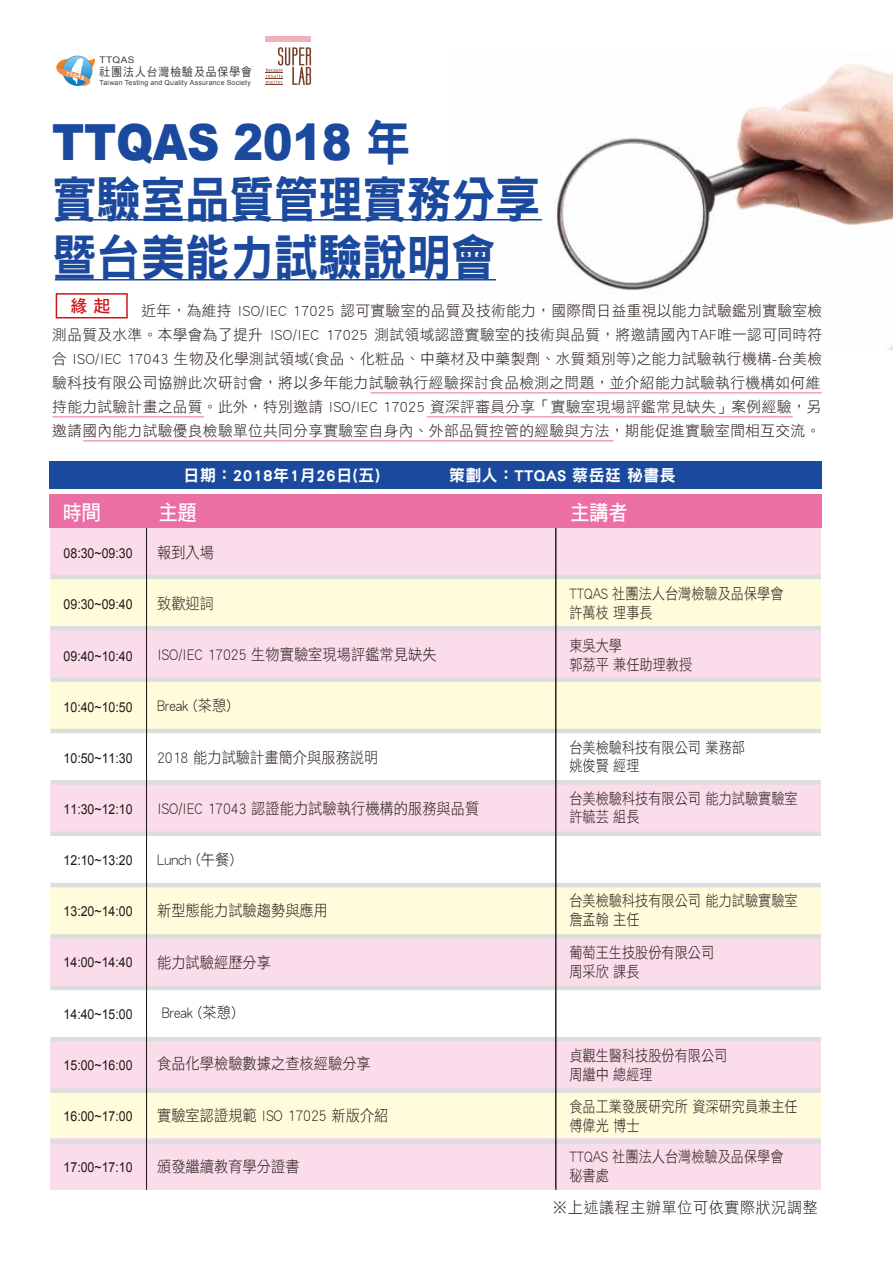
<style>
.page{position:relative;width:893px;height:1263px;background:#fff}
.page>*{position:absolute;margin:0;border:0;box-sizing:border-box;transform-origin:0 0}
.t1{font:49.8px/57.4px "DF Hei Std W9";letter-spacing:-.01em;color:#1b499d;scale:.9 1}
.t2{font:900 49.8px "Arial";letter-spacing:-.01em;color:#1b499d;scale:.9 1}
.t3{font:21.15px "DF Hei Std W7";color:#fff;scale:.9 1}
.t4{font:17.4px "DF Hei Std W7";color:#cf171b}
.t5{font:16.35px "DF Hei Std W9";letter-spacing:.025em;color:#fff}
.t6{font:15.75px "DF Hei Std W3";color:#221815;scale:.9 1}
.t7{font:15.6px "DF Hei Std W3";letter-spacing:.05em;color:#221815;scale:.95 1}
.t8{font:15.45px/18.6px "DF Hei Std W3";color:#221815;scale:.85 1}
.t9{font:15px/24px "DF Hei Std W3";letter-spacing:.025em;color:#221815}
.t10{font:13.8px "Arial";color:#221815;scale:.9 1}
.t11{font:11.85px "DF Hei Std W5";letter-spacing:.1em;color:#3e3a39;scale:.9 1}
.t12{font:9.15px "Arial";letter-spacing:.04em;color:#3e3a39;scale:1.1 1}
.t13{font:7.05px "Arial";letter-spacing:.03em;color:#3e3a39}
.s1{font-family:"DF Hei Std W9";font-weight:400}
</style>
<div class="page">
<img style="left:448px;top:52px;width:445px;height:297px">
<div style="left:56px;top:293px;width:72px;height:25px;border:2px solid #cf171b"></div>
<hr style="left:55px;top:219px;width:487px;height:1px;background:#1b499d">
<hr style="left:55px;top:279px;width:441px;height:1px;background:#1b499d">
<div style="left:50px;top:461px;width:772px;height:28px;background:#1b499d"></div>
<div style="left:266px;top:36px;width:45px;height:5px;background:#efb2bd"></div>
<svg style="left:266px;top:47px;width:45px;height:38px"></svg>
<div style="left:50px;top:578px;width:771px;height:51px;background:#fffcdb"></div>
<div style="left:50px;top:525px;width:771px;height:52px;background:#fadcea"></div>
<div style="left:50px;top:628px;width:771px;height:52px;background:#fadcea"></div>
<div style="left:50px;top:783px;width:771px;height:52px;background:#fadcea"></div>
<div style="left:50px;top:936px;width:771px;height:52px;background:#fadcea"></div>
<div style="left:50px;top:1039px;width:771px;height:51px;background:#fadcea"></div>
<div style="left:50px;top:1138px;width:771px;height:51px;background:#fadcea"></div>
<div style="left:50px;top:677px;width:771px;height:52px;background:#fffcdb"></div>
<div style="left:50px;top:885px;width:771px;height:51px;background:#fffcdb"></div>
<div style="left:50px;top:1092px;width:771px;height:46px;background:#fffcdb"></div>
<div style="left:50px;top:523px;width:771px;height:5px;background:#eb6ea5"></div>
<hr style="left:50px;top:575px;width:771px;height:4px;background:#dcdddd">
<hr style="left:50px;top:729px;width:771px;height:4px;background:#dcdddd">
<div style="left:50px;top:780px;width:771px;height:5px;background:#dcdddd"></div>
<div style="left:50px;top:831px;width:771px;height:5px;background:#dcdddd"></div>
<hr style="left:50px;top:883px;width:771px;height:4px;background:#dcdddd">
<div style="left:50px;top:934px;width:771px;height:5px;background:#dcdddd"></div>
<hr style="left:50px;top:986px;width:771px;height:4px;background:#dcdddd">
<hr style="left:50px;top:1037px;width:771px;height:4px;background:#dcdddd">
<div style="left:50px;top:1088px;width:771px;height:5px;background:#dcdddd"></div>
<div style="left:50px;top:1139px;width:771px;height:5px;background:#dcdddd"></div>
<hr style="left:50px;top:626px;width:771px;height:4px;background:#dcdddd">
<div style="left:50px;top:677px;width:771px;height:5px;background:#dcdddd"></div>
<hr style="left:556px;top:506px;width:1px;height:683px;background:#221815">
<hr style="left:146px;top:506px;width:1px;height:683px;background:#221815">
<div style="left:49px;top:494px;width:773px;height:33px;background:#eb6ea5"></div>
<hr style="left:370px;top:392px;width:452px;height:1px;background:#eb6ea5">
<hr style="left:52px;top:416px;width:152px;height:1px;background:#eb6ea5">
<hr style="left:427px;top:416px;width:366px;height:1px;background:#eb6ea5">
<hr style="left:83px;top:440px;width:531px;height:1px;background:#eb6ea5">
<svg style="left:56px;top:56px;width:39px;height:30px"></svg>
<p class="t12" style="left:100px;top:53px;width:33px">TTQAS</p>
<p class="t13" style="left:100px;top:78px;width:153px">Taiwan Testing and Quality Assurance Society</p>
<p class="t11" style="left:100px;top:65px;width:171px">社團法人台灣檢驗及品保學會</p>
<h1 class="t2" style="left:52px;top:106px;width:399px">TTQAS 2018 <span class="s1">年</span></h1>
<h1 class="t1" style="left:52px;top:170px;width:544px">實驗室品質管理實務分享暨台美能力試驗說明會</h1>
<p class="t4" style="left:70px;top:296px;width:42px">緣 起</p>
<p class="t9" style="left:52px;top:299px;width:771px;text-indent:89px">近年，為維持 ISO/IEC 17025 認可實驗室的品質及技術能力，國際間日益重視以能力試驗鑑別實驗室檢測品質及水準。本學會為了提升 ISO/IEC 17025 測試領域認證實驗室的技術與品質，將邀請國內TAF唯一認可同時符合 ISO/IEC 17043 生物及化學測試領域(食品、化粧品、中藥材及中藥製劑、水質類別等)之能力試驗執行機構-台美檢驗科技有限公司協辦此次研討會，將以多年能力試驗執行經驗探討食品檢測之問題，並介紹能力試驗執行機構如何維持能力試驗計畫之品質。此外，特別邀請 ISO/IEC 17025 資深評審員分享「實驗室現場評鑑常見缺失」案例經驗，另邀請國內能力試驗優良檢驗單位共同分享實驗室自身內、外部品質控管的經驗與方法，期能促進實驗室間相互交流。</p>
<p class="t5" style="left:184px;top:466px;width:198px">日期：2018年1月26日(五)</p>
<p class="t5" style="left:449px;top:466px;width:228px">策劃人：TTQAS 蔡岳廷 秘書長</p>
<h2 class="t3" style="left:63px;top:501px;width:44px">時間</h2>
<h2 class="t3" style="left:159px;top:501px;width:44px">主題</h2>
<h2 class="t3" style="left:570px;top:501px;width:65px">主講者</h2>
<p class="t6" style="left:157px;top:544px;width:65px">報到入場</p>
<p class="t6" style="left:157px;top:595px;width:65px">致歡迎詞</p>
<p class="t6" style="left:157px;top:646px;width:312px">ISO/IEC 17025 生物實驗室現場評鑑常見缺失</p>
<p class="t6" style="left:157px;top:697px;width:84px">Break (茶憩)</p>
<p class="t6" style="left:157px;top:748px;width:247px">2018 能力試驗計畫簡介與服務說明</p>
<p class="t6" style="left:157px;top:799px;width:360px">ISO/IEC 17043 認證能力試驗執行機構的服務與品質</p>
<p class="t6" style="left:157px;top:851px;width:87px">Lunch (午餐)</p>
<p class="t6" style="left:157px;top:902px;width:192px">新型態能力試驗趨勢與應用</p>
<p class="t10" style="left:64px;top:544px;width:78px">08:30~09:30</p>
<p class="t8" style="left:569px;top:584px;width:254px">TTQAS 社團法人台灣檢驗及品保學會許萬枝 理事長</p>
<p class="t10" style="left:64px;top:595px;width:78px">09:30~09:40</p>
<p class="t8" style="left:569px;top:636px;width:146px">東吳大學<br>郭荔平 兼任助理教授</p>
<p class="t10" style="left:64px;top:647px;width:78px">09:40~10:40</p>
<p class="t10" style="left:64px;top:698px;width:78px">10:40~10:50</p>
<p class="t8" style="left:569px;top:738px;width:208px">台美檢驗科技有限公司 業務部姚俊賢 經理</p>
<p class="t10" style="left:64px;top:749px;width:78px">10:50~11:30</p>
<p class="t8" style="left:569px;top:788px;width:270px">台美檢驗科技有限公司 能力試驗實驗室許毓芸 組長</p>
<p class="t10" style="left:64px;top:800px;width:78px">11:30~12:10</p>
<p class="t10" style="left:64px;top:851px;width:78px">12:10~13:20</p>
<p class="t8" style="left:569px;top:891px;width:270px">台美檢驗科技有限公司 能力試驗實驗室詹孟翰 主任</p>
<p class="t10" style="left:64px;top:902px;width:78px">13:20~14:00</p>
<p class="t10" style="left:64px;top:953px;width:78px">14:00~14:40</p>
<p class="t10" style="left:64px;top:1005px;width:78px">14:40~15:00</p>
<p class="t10" style="left:64px;top:1056px;width:78px">15:00~16:00</p>
<p class="t10" style="left:64px;top:1107px;width:78px">16:00~17:00</p>
<p class="t10" style="left:64px;top:1158px;width:78px">17:00~17:10</p>
<p class="t6" style="left:157px;top:953px;width:128px">能力試驗經歷分享</p>
<p class="t6" style="left:162px;top:1004px;width:84px">Break (茶憩)</p>
<p class="t6" style="left:157px;top:1055px;width:239px">食品化學檢驗數據之查核經驗分享</p>
<p class="t6" style="left:157px;top:1106px;width:259px">實驗室認證規範 ISO 17025 新版介紹</p>
<p class="t6" style="left:157px;top:1157px;width:160px">頒發繼續教育學分證書</p>
<p class="t8" style="left:569px;top:943px;width:172px">葡萄王生技股份有限公司周采欣 課長</p>
<p class="t8" style="left:569px;top:1046px;width:188px">貞觀生醫科技股份有限公司周繼中 總經理</p>
<p class="t8" style="left:569px;top:1097px;width:270px">食品工業發展研究所 資深研究員兼主任傅偉光 博士</p>
<p class="t8" style="left:569px;top:1147px;width:254px">TTQAS 社團法人台灣檢驗及品保學會秘書處</p>
<p class="t7" style="left:552px;top:1199px;width:281px">※上述議程主辦單位可依實際狀況調整</p>
</div>
